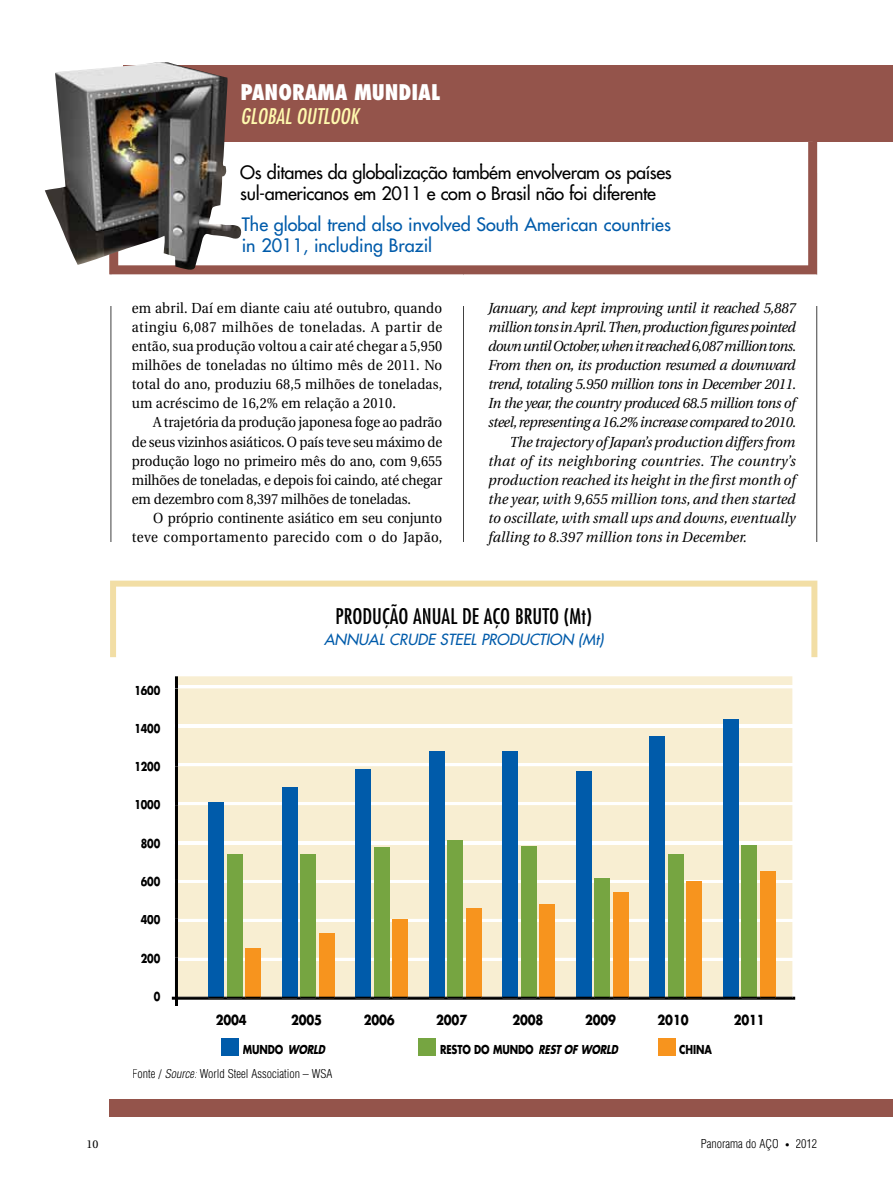
<style>
.page{position:relative;width:893px;height:1191px;background:#fff}
.page>*{position:absolute;margin:0;border:0;box-sizing:border-box;transform-origin:0 0}
.t1{font:condensed 21px "Futura LT";color:#000}
.t2{font:800 condensed 21px "Futura LT";color:#fff}
.t3{font:italic condensed 21px "Futura LT";color:#fff9ae}
.t4{font:18px/21px "Futura LT";letter-spacing:-.02em;color:#000}
.t5{font:18px/21px "Futura LT";color:#005baa}
.t6{font:italic 15px "Futura LT";color:#005baa}
.t7{font:14.55px/19.2px "Utopia";letter-spacing:-.005em;color:#000;text-align:justify;scale:.92 1}
.t8{font:italic 14.55px "Utopia";letter-spacing:-.025em;color:#000;scale:.96 1}
.t9{font:italic 14.55px "Utopia";letter-spacing:.005em;color:#000;scale:.96 1}
.t10{font:italic 14.55px "Utopia";letter-spacing:-.005em;color:#000;scale:.96 1}
.t11{font:italic 14.55px "Utopia";letter-spacing:.015em;color:#000;scale:.96 1}
.t12{font:700 13.5px "Futura LT";letter-spacing:-.015em;color:#000;scale:.85 1}
.t13{font:700 12px "Futura LT";letter-spacing:-.015em;color:#000;scale:.8 1}
.t14{font:300 condensed 12px "Helvetica";color:#000}
.t15{font:11.25px "Utopia";color:#000}
.s1{font-style:italic}
.s2{font-size:8.55px}
</style>
<div class="page">
<div style="left:110px;top:1099px;width:707px;height:17px;background:#94544b"></div>
<div style="left:817px;top:1099px;width:76px;height:17px;background:#94544b"></div>
<div style="left:123px;top:65px;width:770px;height:77px;background:#94544b"></div>
<svg style="left:109px;top:173px;width:709px;height:369px"></svg>
<svg style="left:109px;top:142px;width:708px;height:132px"></svg>
<div style="left:240px;top:165px;width:555px;height:53px;background:#fff"></div>
<hr style="left:241px;top:164px;width:431px;height:1px;background:#fff">
<img style="left:45px;top:62px;width:196px;height:211px">
<div style="left:178px;top:676px;width:614px;height:320px;background:#f8eed2"></div>
<hr style="left:172px;top:957px;width:623px;height:3px;background:#fff">
<hr style="left:172px;top:919px;width:623px;height:3px;background:#fff">
<hr style="left:172px;top:880px;width:623px;height:3px;background:#fff">
<hr style="left:172px;top:763px;width:623px;height:3px;background:#fff">
<hr style="left:172px;top:841px;width:623px;height:3px;background:#fff">
<hr style="left:172px;top:724px;width:623px;height:3px;background:#fff">
<hr style="left:172px;top:802px;width:623px;height:3px;background:#fff">
<hr style="left:172px;top:685px;width:623px;height:3px;background:#fff">
<hr style="left:175px;top:688px;width:3px;height:36px;background:#000">
<hr style="left:175px;top:727px;width:3px;height:36px;background:#000">
<hr style="left:175px;top:766px;width:3px;height:36px;background:#000">
<hr style="left:175px;top:805px;width:3px;height:36px;background:#000">
<hr style="left:175px;top:844px;width:3px;height:36px;background:#000">
<hr style="left:175px;top:883px;width:3px;height:36px;background:#000">
<hr style="left:175px;top:922px;width:3px;height:35px;background:#000">
<hr style="left:175px;top:960px;width:3px;height:36px;background:#000">
<svg style="left:175px;top:676px;width:3px;height:12px"></svg>
<div style="left:208px;top:802px;width:16px;height:196px;background:#005baa"></div>
<div style="left:227px;top:854px;width:15px;height:144px;background:#76a541"></div>
<div style="left:245px;top:948px;width:16px;height:50px;background:#f7941e"></div>
<div style="left:282px;top:787px;width:15px;height:211px;background:#005baa"></div>
<div style="left:300px;top:854px;width:16px;height:144px;background:#76a541"></div>
<div style="left:319px;top:933px;width:15px;height:65px;background:#f7941e"></div>
<div style="left:355px;top:769px;width:16px;height:229px;background:#005baa"></div>
<div style="left:374px;top:847px;width:15px;height:151px;background:#76a541"></div>
<div style="left:392px;top:919px;width:16px;height:79px;background:#f7941e"></div>
<div style="left:429px;top:751px;width:15px;height:247px;background:#005baa"></div>
<div style="left:447px;top:840px;width:16px;height:158px;background:#76a541"></div>
<div style="left:466px;top:908px;width:15px;height:90px;background:#f7941e"></div>
<div style="left:502px;top:751px;width:16px;height:247px;background:#005baa"></div>
<div style="left:521px;top:846px;width:15px;height:152px;background:#76a541"></div>
<div style="left:540px;top:904px;width:15px;height:94px;background:#f7941e"></div>
<div style="left:576px;top:771px;width:15px;height:227px;background:#005baa"></div>
<div style="left:595px;top:878px;width:15px;height:120px;background:#76a541"></div>
<div style="left:613px;top:892px;width:15px;height:106px;background:#f7941e"></div>
<div style="left:650px;top:736px;width:15px;height:262px;background:#005baa"></div>
<div style="left:668px;top:854px;width:15px;height:144px;background:#76a541"></div>
<div style="left:687px;top:881px;width:15px;height:117px;background:#f7941e"></div>
<div style="left:723px;top:719px;width:15px;height:279px;background:#005baa"></div>
<div style="left:742px;top:845px;width:15px;height:153px;background:#76a541"></div>
<div style="left:760px;top:871px;width:15px;height:127px;background:#f7941e"></div>
<svg style="left:172px;top:996px;width:623px;height:9px"></svg>
<div style="left:222px;top:1038px;width:17px;height:17px;background:#005baa"></div>
<div style="left:419px;top:1038px;width:17px;height:17px;background:#76a541"></div>
<div style="left:658px;top:1038px;width:17px;height:17px;background:#f7941e"></div>
<svg style="left:110px;top:580px;width:707px;height:77px"></svg>
<hr style="left:487px;top:302px;width:310px;height:4px;background:#fff">
<div style="left:337px;top:608px;width:52px;height:21px;background:#fff"></div>
<div style="left:390px;top:604px;width:8px;height:20px;background:#fff"></div>
<div style="left:399px;top:608px;width:9px;height:16px;background:#fff"></div>
<div style="left:408px;top:608px;width:14px;height:16px;background:#fff"></div>
<div style="left:423px;top:608px;width:17px;height:16px;background:#fff"></div>
<div style="left:442px;top:608px;width:8px;height:16px;background:#fff"></div>
<div style="left:452px;top:608px;width:5px;height:16px;background:#fff"></div>
<div style="left:463px;top:608px;width:16px;height:16px;background:#fff"></div>
<div style="left:479px;top:608px;width:13px;height:16px;background:#fff"></div>
<div style="left:493px;top:608px;width:16px;height:21px;background:#fff"></div>
<div style="left:516px;top:608px;width:25px;height:16px;background:#fff"></div>
<div style="left:542px;top:608px;width:7px;height:16px;background:#fff"></div>
<div style="left:550px;top:608px;width:8px;height:16px;background:#fff"></div>
<div style="left:559px;top:608px;width:9px;height:19px;background:#fff"></div>
<div style="left:570px;top:608px;width:11px;height:16px;background:#fff"></div>
<div style="left:582px;top:608px;width:9px;height:19px;background:#fff"></div>
<h1 class="t2" style="left:240px;top:79px;width:201px">PANORAMA MUNDIAL</h1>
<h1 class="t3" style="left:240px;top:104px;width:120px">GLOBAL OutLOOk</h1>
<p class="t4" style="left:240px;top:162px;width:433px">Os ditames da globalização também envolveram os países sul-americanos em 2011 e com o Brasil não foi diferente</p>
<p class="t5" style="left:242px;top:214px;width:431px">The global trend also involved South American countries in 2011, including Brazil</p>
<p class="t7" style="left:132px;top:298px;width:339px">em abril. Daí em diante caiu até outubro, quando atingiu 6,087 milhões de toneladas. A partir de então, sua produção voltou a cair até chegar a 5,950 milhões de toneladas no último mês de 2011. No total do ano, produziu 68,5 milhões de toneladas, um acréscimo de 16,2% em relação a 2010.</p>
<p class="t7" style="left:132px;top:413px;width:339px;text-indent:21px">A trajetória da produção japonesa foge ao padrão de seus vizinhos asiáticos. O país teve seu máximo de produção logo no primeiro mês do ano, com 9,655 milhões de toneladas, e depois foi caindo, até chegar em dezembro com 8,397 milhões de toneladas.</p>
<p class="t7" style="left:132px;top:509px;width:339px;text-align:right">O próprio continente asiático em seu conjunto teve comportamento parecido com o do Japão,</p>
<p class="t8" style="left:488px;top:300px;width:321px">January, and kept improving until it reached 5,887</p>
<p class="t8" style="left:488px;top:319px;width:322px">million tons in April. Then, production figures pointed</p>
<p class="t8" style="left:488px;top:338px;width:322px">down until October, when it reached 6,087 million tons.</p>
<p class="t8" style="left:488px;top:357px;width:321px">From then on, its production resumed a downward</p>
<p class="t8" style="left:488px;top:376px;width:322px">trend, totaling 5.950 million tons in December 2011.</p>
<p class="t8" style="left:488px;top:395px;width:321px">In the year, the country produced 68.5 million tons of</p>
<p class="t8" style="left:488px;top:414px;width:322px">steel, representing a 16.2% increase compared to 2010.</p>
<p class="t10" style="left:509px;top:434px;width:299px">The trajectory of Japan’s production differs from</p>
<p class="t11" style="left:488px;top:453px;width:321px">that of its neighboring countries. The country’s</p>
<p class="t9" style="left:488px;top:472px;width:321px">production reached its height in the first month of</p>
<p class="t9" style="left:488px;top:491px;width:321px">the year, with 9,655 million tons, and then started</p>
<p class="t9" style="left:488px;top:510px;width:321px">to oscillate, with small ups and downs, eventually</p>
<p class="t9" style="left:488px;top:529px;width:271px">falling to 8.397 million tons in December.</p>
<p class="t13" style="left:134px;top:682px;width:34px">1600</p>
<p class="t13" style="left:134px;top:720px;width:34px">1400</p>
<p class="t13" style="left:134px;top:758px;width:34px">1200</p>
<p class="t13" style="left:134px;top:797px;width:34px">1000</p>
<p class="t13" style="left:141px;top:835px;width:26px">800</p>
<p class="t13" style="left:141px;top:873px;width:26px">600</p>
<p class="t13" style="left:141px;top:912px;width:26px">400</p>
<p class="t13" style="left:141px;top:950px;width:26px">200</p>
<p class="t13" style="left:154px;top:988px;width:10px">0</p>
<h1 class="t1" style="left:336px;top:604px;width:258px">PRODUÇÃO ANUAL DE AÇO BRUTO (MT)</h1>
<p class="t6" style="left:324px;top:630px;width:284px">ANNUAL CRUDE STEEL PRODUCTION (MT)</p>
<p class="t12" style="left:216px;top:1010px;width:38px">2004</p>
<p class="t12" style="left:291px;top:1010px;width:38px">2005</p>
<p class="t12" style="left:364px;top:1010px;width:38px">2006</p>
<p class="t12" style="left:436px;top:1010px;width:38px">2007</p>
<p class="t12" style="left:512px;top:1010px;width:38px">2008</p>
<p class="t12" style="left:585px;top:1010px;width:38px">2009</p>
<p class="t12" style="left:658px;top:1010px;width:38px">2010</p>
<p class="t12" style="left:734px;top:1010px;width:38px">2011</p>
<p class="t13" style="left:243px;top:1041px;width:108px">MUNDO <span class="s1">WORLD</span></p>
<p class="t13" style="left:440px;top:1041px;width:227px">RESTO DO MUNDO <span class="s1">RESTOFWORLD</span></p>
<p class="t13" style="left:679px;top:1041px;width:42px">CHINA</p>
<p class="t14" style="left:132px;top:1067px;width:202px">Fonte / <span class="s1">Source:</span>World Steel Association – WSA</p>
<p class="t15" style="left:87px;top:1138px;width:13px">10</p>
<p class="t14" style="left:701px;top:1136px;width:118px">Panorama do AÇO <span class="s2">•</span> 2012</p>
</div>
